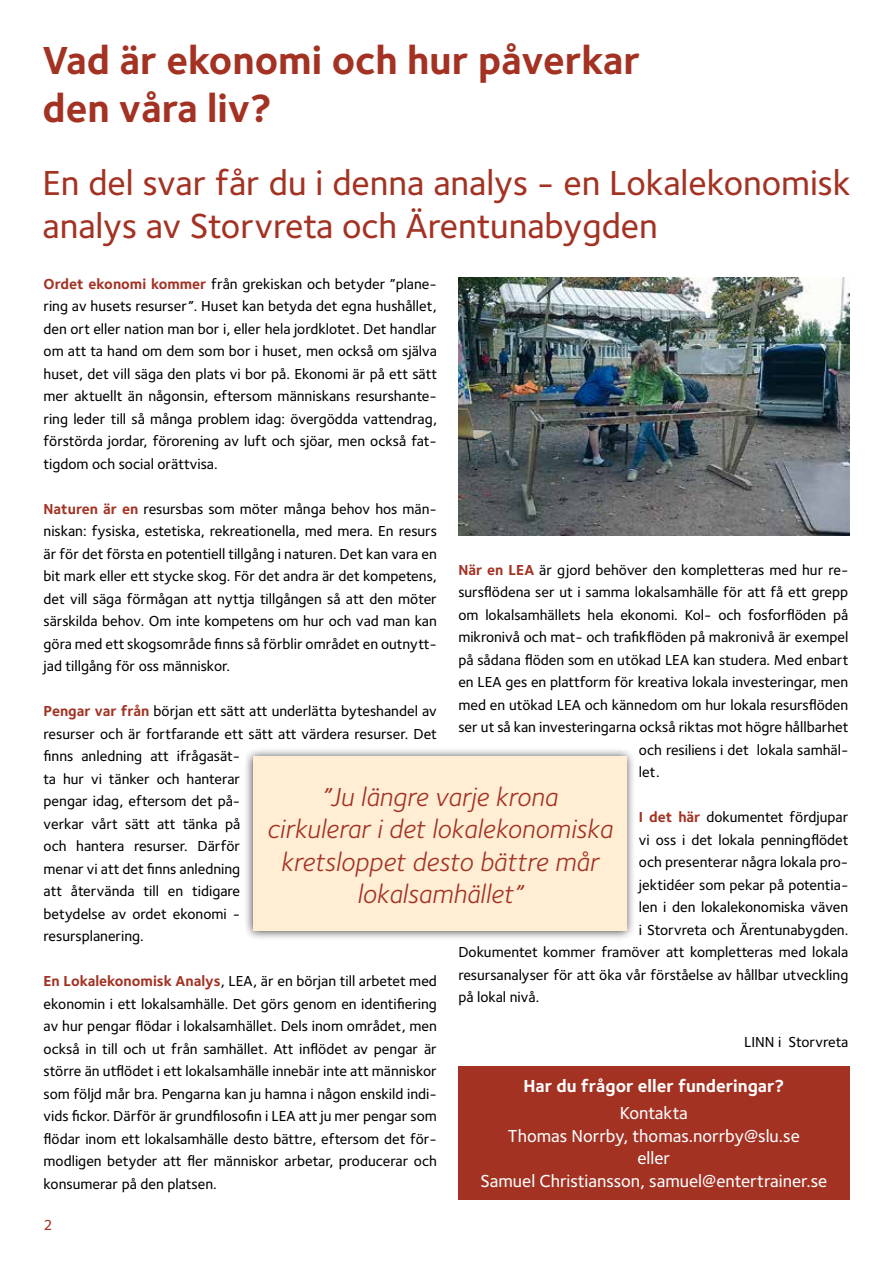
<style>
.page{position:relative;width:893px;height:1263px;background:#fff}
.page>*{position:absolute;margin:0;border:0;box-sizing:border-box;transform-origin:0 0}
.t1{font:700 40.5px/48.6px "Foundry Sterling";color:#a33223}
.t2{font:500 36px/43.2px "Foundry Sterling";color:#a33223}
.t3{font:27px/32.4px "Foundry Sterling Book Italic OSF";color:#a33223;text-align:center}
.t4{font:500 18px/22.5px "Foundry Sterling";color:#fff;text-align:center}
.t5{font:700 18px "Foundry Sterling";color:#fff}
.t6{font:500 15px/22.5px "Foundry Sterling";color:#000;text-align:justify}
.t7{font:500 15px "Foundry Sterling";color:#a33223}
.s1{font-weight:700;color:#a33223}
</style>
<div class="page">
<div style="left:243px;top:747px;width:393px;height:193px;background:#000;opacity:.75"></div>
<div style="left:253px;top:757px;width:373px;height:174px;background:#ffeed4"></div>
<img style="left:458px;top:277px;width:391px;height:258px">
<hr style="left:892px;top:725px;width:1px;height:64px;background:#003963">
<div style="left:458px;top:1066px;width:391px;height:133px;background:#a33223"></div>
<h1 class="t1" style="left:43px;top:35px;width:599px">Vad är ekonomi och hur påverkar den våra liv?</h1>
<h2 class="t2" style="left:43px;top:161px;width:809px">En del svar får du i denna analys - en Lokalekonomisk analys av Storvreta och Ärentunabygden</h2>
<p class="t6" style="left:44px;top:272px;width:395px"><span class="s1">Ordet ekonomi kommer</span> från grekiskan och betyder ”plane&shy;ring av husets resurser”. Huset kan betyda det egna hushållet, den ort eller nation man bor i, eller hela jordklotet. Det handlar om att ta hand om dem som bor i huset, men också om själva huset, det vill säga den plats vi bor på. Ekonomi är på ett sätt mer aktuellt än någonsin, eftersom människans resurshante&shy;ring leder till så många problem idag: övergödda vattendrag, förstörda jordar, förorening av luft och sjöar, men också fat&shy;tigdom och social orättvisa.</p>
<p class="t6" style="left:44px;top:497px;width:395px"><span class="s1">Naturen är en</span> resursbas som möter många behov hos män&shy;niskan: fysiska, estetiska, rekreationella, med mera. En resurs är för det första en potentiell tillgång i naturen. Det kan vara en bit mark eller ett stycke skog. För det andra är det kompetens, det vill säga förmågan att nyttja tillgången så att den möter särskilda behov. Om inte kompetens om hur och vad man kan göra med ett skogsområde finns så förblir området en outnytt&shy;jad tillgång för oss människor.</p>
<p class="t6" style="left:44px;top:700px;width:395px;text-align:left"><span class="s1">Pengar var från</span> början ett sätt att underlätta byteshandel av resurser och är fortfarande ett sätt att värdera resurser. Det finns anledning att ifrågasät-<br>ta hur vi tänker och hanterar<br>pengar idag, eftersom det på-<br>verkar vårt sätt att tänka på<br>och hantera resurser. Därför<br>menar vi att det finns anledning<br>att återvända till en tidigare<br>betydelse av ordet ekonomi -<br>resursplanering.</p>
<p class="t6" style="left:44px;top:970px;width:395px"><span class="s1">En Lokalekonomisk Analys</span>, LEA, är en början till arbetet med ekonomin i ett lokalsamhälle. Det görs genom en identifiering av hur pengar flödar i lokalsamhället. Dels inom området, men också in till och ut från samhället. Att inflödet av pengar är större än utflödet i ett lokalsamhälle innebär inte att människor som följd mår bra. Pengarna kan ju hamna i någon enskild indi&shy;vids fickor. Därför är grundfilosofin i LEA att ju mer pengar som flödar inom ett lokalsamhälle desto bättre, eftersom det för&shy;modligen betyder att fler människor arbetar, producerar och konsumerar på den platsen.</p>
<p class="t6" style="left:458px;top:558px;width:391px"><span class="s1">När en LEA</span> är gjord behöver den kompletteras med hur re-</p>
<p class="t6" style="left:458px;top:581px;width:391px">sursflödena ser ut i samma lokalsamhälle för att få ett grepp</p>
<p class="t6" style="left:458px;top:603px;width:391px">om lokalsamhällets hela ekonomi. Kol- och fosforflöden på</p>
<p class="t6" style="left:458px;top:626px;width:391px">mikronivå och mat- och trafikflöden på makronivå är exempel</p>
<p class="t6" style="left:458px;top:648px;width:391px">på sådana flöden som en utökad LEA kan studera. Med enbart</p>
<p class="t6" style="left:458px;top:671px;width:391px">en LEA ges en plattform för kreativa lokala investeringar, men</p>
<p class="t6" style="left:458px;top:693px;width:391px">med en utökad LEA och kännedom om hur lokala resursflöden</p>
<p class="t6" style="left:458px;top:716px;width:391px">ser ut så kan investeringarna också riktas mot högre hållbarhet</p>
<p class="t6" style="left:639px;top:738px;width:211px">och resiliens i det lokala samhäl-</p>
<p class="t6" style="left:639px;top:761px;width:22px">let.</p>
<p class="t6" style="left:639px;top:806px;width:211px"><span class="s1">I det här</span> dokumentet fördjupar</p>
<p class="t6" style="left:639px;top:828px;width:211px">vi oss i det lokala penningflödet</p>
<p class="t6" style="left:639px;top:851px;width:211px">och presenterar några lokala pro-</p>
<p class="t6" style="left:639px;top:873px;width:211px">jektidéer som pekar på potentia-</p>
<p class="t6" style="left:639px;top:896px;width:211px">len i den lokalekonomiska väven</p>
<p class="t6" style="left:639px;top:918px;width:211px">i Storvreta och Ärentunabygden.</p>
<p class="t6" style="left:458px;top:941px;width:391px">Dokumentet kommer framöver att kompletteras med lokala</p>
<p class="t6" style="left:458px;top:963px;width:391px">resursanalyser för att öka vår förståelse av hållbar utveckling</p>
<p class="t6" style="left:458px;top:986px;width:82px">på lokal nivå.</p>
<p class="t6" style="left:744px;top:1031px;width:106px">LINN i Storvreta</p>
<h3 class="t3" style="left:267px;top:780px;width:347px">”Ju längre varje krona cirkulerar i det lokalekonomiska kretsloppet desto bättre mår lokalsamhället”</h3>
<p class="t5" style="left:523px;top:1076px;width:262px">Har du frågor eller funderingar?</p>
<p class="t4" style="left:480px;top:1102px;width:348px">Kontakta<br>Thomas Norrby, thomas.norrby@slu.se<br>eller<br>Samuel Christiansson, samuel@entertrainer.se</p>
<p class="t7" style="left:44px;top:1216px;width:11px">2</p>
</div>
